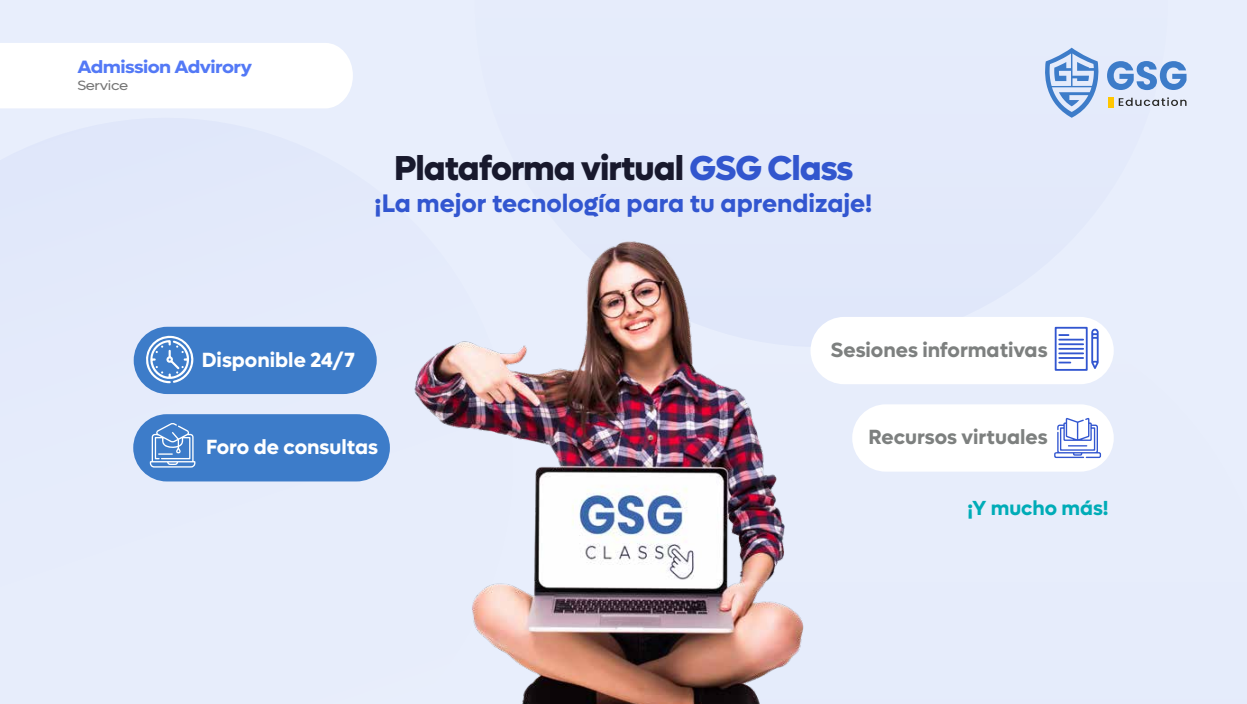
<style>
.page{position:relative;width:1247px;height:704px;background:#fff}
.page>*{position:absolute;margin:0;border:0;box-sizing:border-box;transform-origin:0 0}
.t1{font:800 34.75px "Lufga";letter-spacing:-.03em;color:#18192d}
.t2{font:700 25.38px "Lufga";color:#3256d0}
.t3{font:700 20.62px "Lufga";color:#7d807f}
.t4{font:700 20.62px "Lufga";color:#fff}
.t5{font:700 20.38px "Lufga";color:#00acb7}
.t6{font:700 17.88px "Lufga";letter-spacing:-.03em;color:#5379f6;scale:1.11 1}
.t7{font:13.5px "Lufga";letter-spacing:-.03em;color:#757575;scale:1.11 1}
.s1{color:#3256ce}
</style>
<div class="page">
<div style="left:0;top:0;width:1247px;height:703px;background:#e8eefc"></div>
<img style="left:414px;top:241px;width:390px;height:462px">
<div style="left:1107px;top:97px;width:6px;height:10px;background:#ffc600"></div>
<svg style="left:1107px;top:61px;width:79px;height:29px"></svg>
<svg style="left:1119px;top:97px;width:67px;height:9px"></svg>
<svg style="left:1045px;top:48px;width:54px;height:70px"></svg>
<div style="left:134px;top:326px;width:243px;height:68px;background:#3d7cc9;border-radius:34px"></div>
<svg style="left:142px;top:335px;width:52px;height:48px"></svg>
<div style="left:133px;top:414px;width:257px;height:67px;background:#3d7cc9;border-radius:34px"></div>
<svg style="left:150px;top:423px;width:45px;height:44px"></svg>
<div style="left:852px;top:404px;width:262px;height:67px;background:#fff;border-radius:34px"></div>
<svg style="left:1054px;top:417px;width:47px;height:41px"></svg>
<div style="left:810px;top:317px;width:304px;height:67px;background:#fff;border-radius:34px"></div>
<svg style="left:1055px;top:326px;width:44px;height:44px"></svg>
<div style="left:0;top:43px;width:353px;height:65px;background:#fff"></div>
<p class="t6" style="left:78px;top:56px;width:159px">Admission Advirory</p>
<p class="t7" style="left:77px;top:77px;width:47px">Service</p>
<h1 class="t1" style="left:394px;top:147px;width:461px">Plataforma virtual <span class="s1">GSG Class</span></h1>
<p class="t2" style="left:375px;top:188px;width:499px">¡La mejor tecnología para tu aprendizaje!</p>
<p class="t4" style="left:202px;top:347px;width:155px">Disponible 24/7</p>
<p class="t3" style="left:831px;top:337px;width:218px">Sesiones informativas</p>
<p class="t4" style="left:206px;top:434px;width:173px">Foro de consultas</p>
<p class="t3" style="left:869px;top:424px;width:180px">Recursos virtuales</p>
<p class="t5" style="left:967px;top:495px;width:143px">¡Y mucho más!</p>
</div>
